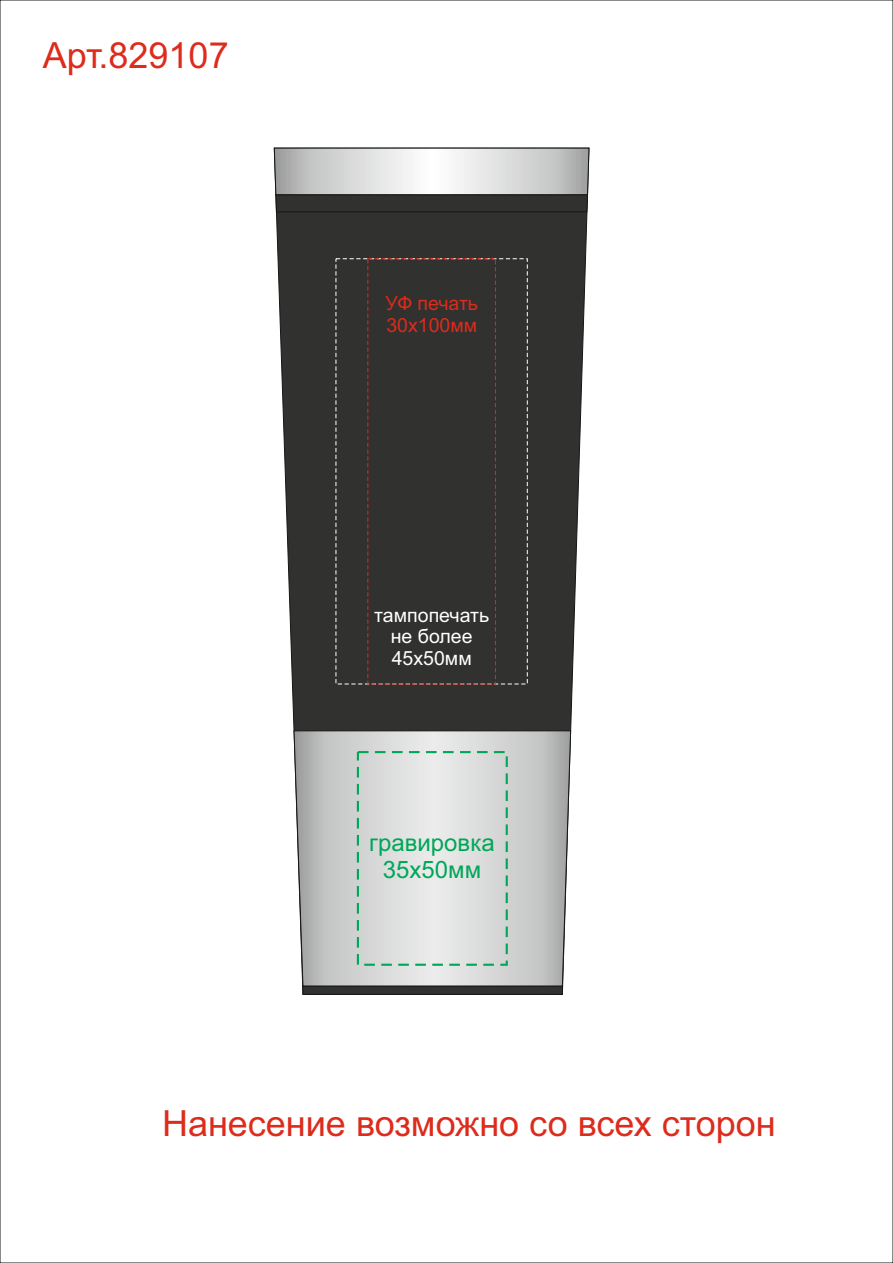
<style>
.page{position:relative;width:893px;height:1263px;background:#fff}
.page>*{position:absolute;margin:0;border:0;box-sizing:border-box;transform-origin:0 0}
.t1{font:36px "Arial";color:#dd2b1c}
.t2{font:24px/26.8px "Arial";color:#00a759;text-align:center}
.t3{font:19.5px/21.8px "Arial";color:#fff;text-align:center}
.t4{font:19.5px/21.8px "Arial";color:#dd2b1c}
</style>
<div class="page">
<svg style="left:276px;top:213px;width:312px;height:776px;background:#474746"></svg>
<svg style="left:302px;top:987px;width:261px;height:8px;background:#2d2d2c"></svg>
<svg style="left:273px;top:147px;width:317px;height:66px"></svg>
<svg style="left:293px;top:730px;width:278px;height:257px;background:#cfd0d0"></svg>
<div style="left:357px;top:751px;width:151px;height:215px;border:2px dashed #00a759"></div>
<p class="t1" style="left:43px;top:42px;width:187px">Арт.829107</p>
<p class="t4" style="left:386px;top:294px;width:94px">УФ печать<br>30х100мм</p>
<p class="t3" style="left:374px;top:605px;width:116px">тампопечать не более<br>45х50мм</p>
<p class="t2" style="left:369px;top:831px;width:127px">гравировка<br>35х50мм</p>
<p class="t1" style="left:162px;top:1109px;width:615px">Нанесение возможно со всех сторон</p>
</div>
